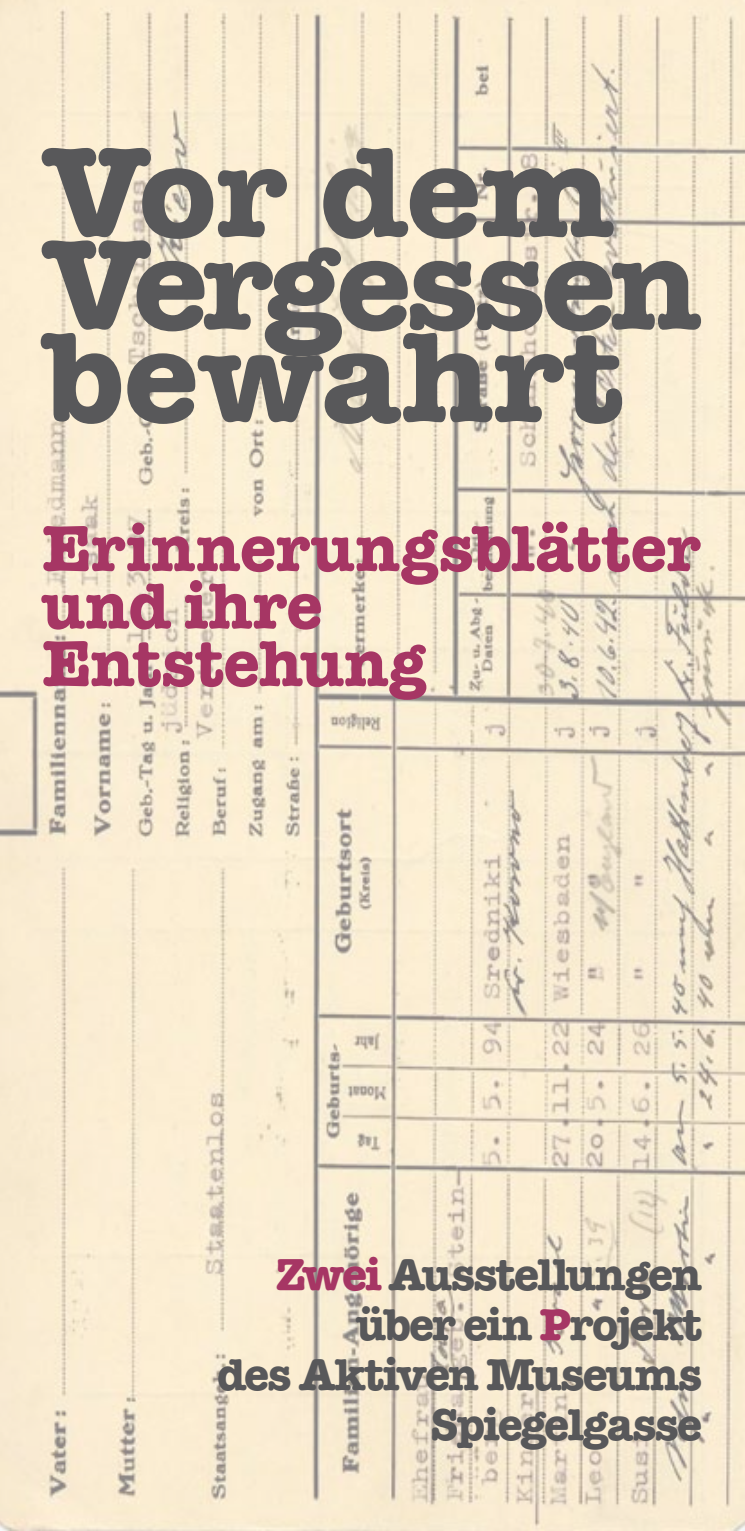
<style>
.page{position:relative;width:745px;height:1531px;background:#fff}
.page>*{position:absolute;margin:0;border:0;box-sizing:border-box;transform-origin:0 0}
.t1{font:700 128.25px/92.5px "American Typewriter";letter-spacing:-.03em;color:#58585a;scale:1.05 1}
.t2{font:700 65px/57.5px "American Typewriter";color:#a63664}
.t3{font:700 45px/50px "American Typewriter";letter-spacing:-.04em;color:#58585a;text-align:right}
.s1{color:#a63664}
</style>
<div class="page">
<img style="left:0;top:0;width:744px;height:1531px">
<h1 class="t1" style="left:43px;top:146px;width:629px">Vor dem<br>Vergessen bewahrt</h1>
<h2 class="t2" style="left:43px;top:520px;width:659px">Erinnerungsblätter und ihre<br>Entstehung</h2>
<p class="t3" style="left:217px;top:1249px;width:486px"><span class="s1">Zwei</span> Ausstellungen über ein <span class="s1">P</span>rojekt<br>des Aktiven Museums<br>Spiegelgasse</p>
</div>
